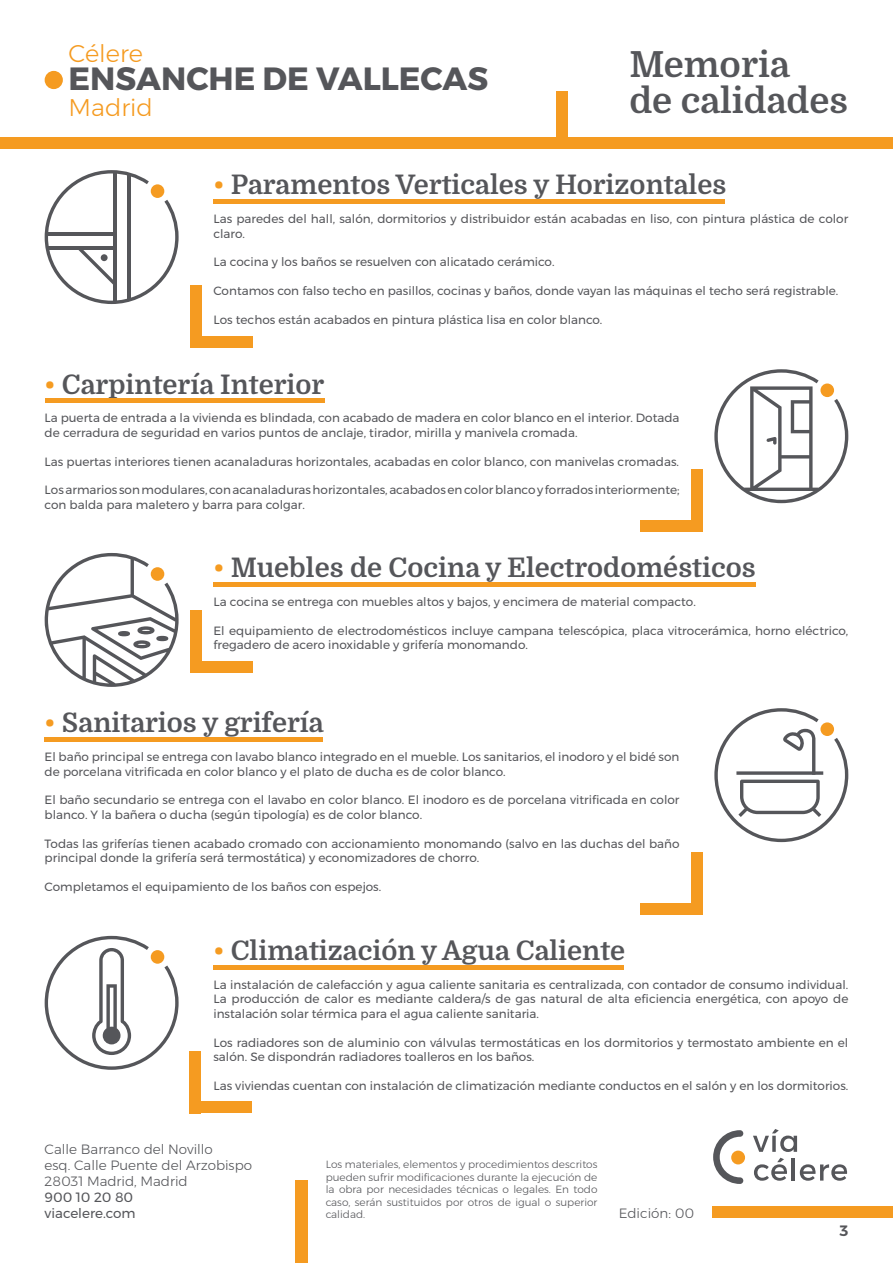
<style>
.page{position:relative;width:893px;height:1263px;background:#fff}
.page>*{position:absolute;margin:0;border:0;box-sizing:border-box;transform-origin:0 0}
.t1{font:700 36px/36px "Domine";color:#55565a}
.t2{font:700 32.1px "Montserrat";color:#55565a}
.t3{font:700 27px "Domine";color:#55565a}
.t4{font:300 24.15px "Montserrat";color:#f59b21}
.t5{font:600 15px "Montserrat";color:#55565a}
.t6{font:300 13.5px/16.2px "Montserrat";color:#55565a}
.t7{font:13.5px/16.2px "Montserrat";color:#55565a}
.t8{font:12px/14.4px "Montserrat";color:#55565a}
.t9{font:300 10.5px/12.6px "Montserrat";color:#55565a;text-align:justify}
.s1{color:#f59b21}
</style>
<div class="page">
<svg style="left:753px;top:1129px;width:44px;height:23px"></svg>
<svg style="left:754px;top:1158px;width:33px;height:23px"></svg>
<hr style="left:792px;top:1158px;width:3px;height:22px;background:#55565a">
<svg style="left:800px;top:1164px;width:47px;height:17px"></svg>
<div style="left:731px;top:1150px;width:14px;height:14px;background:#f59b21;border-radius:50%"></div>
<svg style="left:713px;top:1130px;width:30px;height:54px"></svg>
<div style="left:0;top:137px;width:893px;height:12px;background:#f59b21"></div>
<div style="left:712px;top:1206px;width:181px;height:12px;background:#f59b21"></div>
<div style="left:556px;top:92px;width:11px;height:46px;background:#f59b21"></div>
<div style="left:45px;top:71px;width:18px;height:18px;background:#f59b21;border-radius:50%"></div>
<div style="left:295px;top:1181px;width:12px;height:82px;background:#f59b21"></div>
<svg style="left:44px;top:170px;width:135px;height:134px"></svg>
<div style="left:101px;top:254px;width:7px;height:7px;background:#55565a;border-radius:50%"></div>
<hr style="left:213px;top:200px;width:512px;height:4px;background:#f59b21">
<div style="left:213px;top:582px;width:543px;height:5px;background:#f59b21"></div>
<div style="left:190px;top:286px;width:12px;height:62px;background:#f59b21"></div>
<div style="left:190px;top:336px;width:62px;height:12px;background:#f59b21"></div>
<div style="left:190px;top:611px;width:12px;height:62px;background:#f59b21"></div>
<div style="left:190px;top:661px;width:62px;height:12px;background:#f59b21"></div>
<hr style="left:45px;top:399px;width:279px;height:4px;background:#f59b21">
<svg style="left:714px;top:369px;width:134px;height:134px"></svg>
<div style="left:640px;top:520px;width:62px;height:12px;background:#f59b21"></div>
<div style="left:691px;top:470px;width:11px;height:62px;background:#f59b21"></div>
<svg style="left:45px;top:553px;width:134px;height:134px"></svg>
<div style="left:156px;top:636px;width:12px;height:5px;background:#55565a;border-radius:50%"></div>
<div style="left:118px;top:631px;width:12px;height:5px;background:#55565a;border-radius:50%"></div>
<hr style="left:45px;top:738px;width:278px;height:4px;background:#f59b21">
<div style="left:640px;top:903px;width:62px;height:11px;background:#f59b21"></div>
<div style="left:691px;top:852px;width:11px;height:62px;background:#f59b21"></div>
<svg style="left:714px;top:708px;width:134px;height:134px"></svg>
<div style="left:213px;top:965px;width:411px;height:5px;background:#f59b21"></div>
<div style="left:190px;top:1051px;width:11px;height:62px;background:#f59b21"></div>
<div style="left:190px;top:1101px;width:62px;height:12px;background:#f59b21"></div>
<svg style="left:45px;top:936px;width:134px;height:134px"></svg>
<h3 class="t4" style="left:69px;top:36px;width:76px">Célere</h3>
<h2 class="t2" style="left:69px;top:53px;width:421px">ENSANCHE DE VALLECAS</h2>
<h3 class="t4" style="left:69px;top:89px;width:86px">Madrid</h3>
<h1 class="t1" style="left:629px;top:47px;width:220px">Memoria<br>de calidades</h1>
<h3 class="t3" style="left:213px;top:170px;width:514px"><span class="s1">•</span> Paramentos Verticales y Horizontales</h3>
<p class="t8" style="left:213px;top:212px;width:636px">Las paredes del hall, salón, dormitorios y distribuidor están acabadas en liso, con pintura plástica de color claro.</p>
<p class="t8" style="left:213px;top:255px;width:343px">La cocina y los baños se resuelven con alicatado cerámico.</p>
<p class="t8" style="left:213px;top:284px;width:626px">Contamos con falso techo en pasillos, cocinas y baños, donde vayan las máquinas el techo será registrable.</p>
<p class="t8" style="left:213px;top:312px;width:390px">Los techos están acabados en pintura plástica lisa en color blanco.</p>
<h3 class="t3" style="left:45px;top:369px;width:281px"><span class="s1">•</span> Carpintería Interior</h3>
<p class="t8" style="left:45px;top:411px;width:636px">La puerta de entrada a la vivienda es blindada, con acabado de madera en color blanco en el interior. Dotada de cerradura de seguridad en varios puntos de anclaje, tirador, mirilla y manivela cromada.</p>
<p class="t8" style="left:45px;top:454px;width:636px">Las puertas interiores tienen acanaladuras horizontales, acabadas en color blanco, con manivelas cromadas.</p>
<p class="t8" style="left:45px;top:483px;width:636px">Los armarios son modulares, con acanaladuras horizontales, acabados en color blanco y forrados interiormente; con balda para maletero y barra para colgar.</p>
<h3 class="t3" style="left:213px;top:553px;width:544px"><span class="s1">•</span> Muebles de Cocina y Electrodomésticos</h3>
<p class="t8" style="left:213px;top:594px;width:484px">La cocina se entrega con muebles altos y bajos, y encimera de material compacto.</p>
<p class="t8" style="left:213px;top:623px;width:636px">El equipamiento de electrodomésticos incluye campana telescópica, placa vitrocerámica, horno eléctrico, fregadero de acero inoxidable y grifería monomando.</p>
<h3 class="t3" style="left:45px;top:708px;width:280px"><span class="s1">•</span> Sanitarios y grifería</h3>
<p class="t8" style="left:45px;top:750px;width:636px">El baño principal se entrega con lavabo blanco integrado en el mueble. Los sanitarios, el inodoro y el bidé son de porcelana vitrificada en color blanco y el plato de ducha es de color blanco.</p>
<p class="t8" style="left:45px;top:793px;width:636px">El baño secundario se entrega con el lavabo en color blanco. El inodoro es de porcelana vitrificada en color blanco. Y la bañera o ducha (según tipología) es de color blanco.</p>
<p class="t8" style="left:45px;top:836px;width:636px">Todas las griferías tienen acabado cromado con accionamiento monomando (salvo en las duchas del baño principal donde la grifería será termostática) y economizadores de chorro.</p>
<p class="t8" style="left:45px;top:879px;width:338px">Completamos el equipamiento de los baños con espejos.</p>
<h3 class="t3" style="left:213px;top:936px;width:413px"><span class="s1">•</span> Climatización y Agua Caliente</h3>
<p class="t8" style="left:213px;top:977px;width:636px;text-align:justify">La instalación de calefacción y agua caliente sanitaria es centralizada, con contador de consumo individual.<br>La producción de calor es mediante caldera/s de gas natural de alta eficiencia energética, con apoyo de instalación solar térmica para el agua caliente sanitaria.</p>
<p class="t8" style="left:213px;top:1035px;width:636px">Los radiadores son de aluminio con válvulas termostáticas en los dormitorios y termostato ambiente en el salón. Se dispondrán radiadores toalleros en los baños.</p>
<p class="t8" style="left:213px;top:1078px;width:636px">Las viviendas cuentan con instalación de climatización mediante conductos en el salón y en los dormitorios.</p>
<p class="t6" style="left:45px;top:1140px;width:209px">Calle Barranco del Novillo<br>esq. Calle Puente del Arzobispo<br>28031 Madrid, Madrid</p>
<p class="t7" style="left:45px;top:1189px;width:93px">900 10 20 80 viacelere.com</p>
<p class="t9" style="left:326px;top:1158px;width:273px">Los materiales, elementos y procedimientos descritos pueden sufrir modificaciones durante la ejecución de la obra por necesidades técnicas o legales. En todo caso, serán sustituidos por otros de igual o superior calidad.</p>
<p class="t6" style="left:619px;top:1205px;width:77px">Edición: 00</p>
<p class="t5" style="left:839px;top:1219px;width:10px">3</p>
</div>
